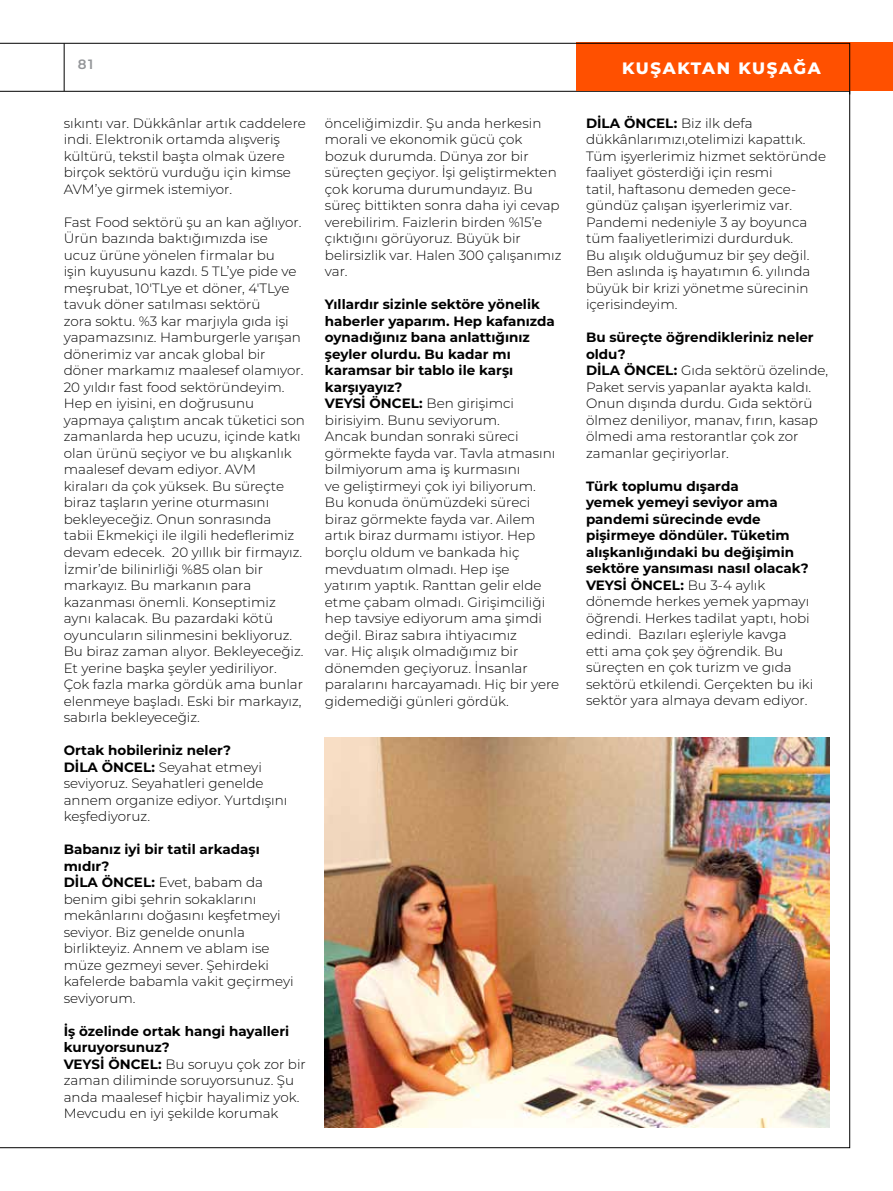
<style>
.page{position:relative;width:893px;height:1191px;background:#fff}
.page>*{position:absolute;margin:0;border:0;box-sizing:border-box;transform-origin:0 0}
.t1{font:800 16.5px "Montserrat";letter-spacing:.1em;color:#fff}
.t2{font:300 13.5px/16.5px "Montserrat";color:#000}
.t3{font:700 13.5px/16.5px "Montserrat";color:#000}
.t4{font:600 13.5px "Montserrat";color:#939598}
.s1{font-weight:700}
</style>
<div class="page">
<div style="left:576px;top:43px;width:317px;height:48px;background:#ff5000"></div>
<svg style="left:0;top:43px;width:850px;height:52px"></svg>
<img style="left:325px;top:738px;width:504px;height:389px">
<p class="t4" style="left:78px;top:55px;width:17px">81</p>
<p class="t2" style="left:64px;top:114px;width:244px">sıkıntı var. Dükkânlar artık caddelere indi. Elektronik ortamda alışveriş kültürü, tekstil başta olmak üzere birçok sektörü vurduğu için kimse AVM’ye girmek istemiyor.</p>
<p class="t2" style="left:64px;top:213px;width:242px">Fast Food sektörü şu an kan ağlıyor.<br>Ürün bazında baktığımızda ise<br>ucuz ürüne yönelen firmalar bu<br>işin kuyusunu kazdı. 5 TL’ye pide ve meşrubat, 10'TLye et döner, 4'TLye tavuk döner satılması sektörü<br>zora soktu. %3 kar marjıyla gıda işi yapamazsınız. Hamburgerle yarışan dönerimiz var ancak global bir döner markamız maalesef olamıyor.<br>20 yıldır fast food sektöründeyim.<br>Hep en iyisini, en doğrusunu yapmaya çalıştım ancak tüketici son zamanlarda hep ucuzu, içinde katkı olan ürünü seçiyor ve bu alışkanlık maalesef devam ediyor. AVM<br>kiraları da çok yüksek. Bu süreçte biraz taşların yerine oturmasını bekleyeceğiz. Onun sonrasında<br>tabii Ekmekiçi ile ilgili hedeflerimiz devam edecek. 20 yıllık bir firmayız.<br>İzmir’de bilinirliği %85 olan bir markayız. Bu markanın para kazanması önemli. Konseptimiz aynı kalacak. Bu pazardaki kötü oyuncuların silinmesini bekliyoruz.<br>Bu biraz zaman alıyor. Bekleyeceğiz.<br>Et yerine başka şeyler yediriliyor.<br>Çok fazla marka gördük ama bunlar elenmeye başladı. Eski bir markayız, sabırla bekleyeceğiz.</p>
<p class="t2" style="left:64px;top:741px;width:225px"><span class="s1">Ortak hobileriniz neler?<br>DİLA ÖNCEL:</span> Seyahat etmeyi seviyoruz. Seyahatleri genelde annem organize ediyor. Yurtdışını keşfediyoruz.</p>
<p class="t2" style="left:64px;top:840px;width:231px"><span class="s1">Babanız iyi bir tatil arkadaşı mıdır?<br>DİLA ÖNCEL:</span> Evet, babam da benim gibi şehrin sokaklarını mekânlarını doğasını keşfetmeyi seviyor. Biz genelde onunla birlikteyiz. Annem ve ablam ise müze gezmeyi sever. Şehirdeki kafelerde babamla vakit geçirmeyi seviyorum.</p>
<p class="t3" style="left:64px;top:1021px;width:227px">İş özelinde ortak hangi hayalleri kuruyorsunuz?<br>VEY</p>
<p class="t2" style="left:64px;top:1055px;width:244px;text-indent:28px"><span class="s1">Sİ ÖNCEL:</span> Bu soruyu çok zor bir zaman diliminde soruyorsunuz. Şu anda maalesef hiçbir hayalimiz yok.<br>Mevcudu en iyi şekilde korumak</p>
<p class="t2" style="left:325px;top:114px;width:238px">önceliğimizdir. Şu anda herkesin morali ve ekonomik gücü çok bozuk durumda. Dünya zor bir süreçten geçiyor. İşi geliştirmekten çok koruma durumundayız. Bu süreç bittikten sonra daha iyi cevap verebilirim. Faizlerin birden %15’e çıktığını görüyoruz. Büyük bir belirsizlik var. Halen 300 çalışanımız var.</p>
<p class="t3" style="left:325px;top:296px;width:231px">Yıllardır sizinle sektöre yönelik haberler yaparım. Hep kafanızda oynadığınız bana anlattığınız şeyler olurdu. Bu kadar mı karamsar bir tablo ile karşı karşıyayız?<br>VEY</p>
<p class="t2" style="left:325px;top:395px;width:236px;text-indent:28px"><span class="s1">Sİ ÖNCEL:</span> Ben girişimci birisiyim. Bunu seviyorum.<br>Ancak bundan sonraki süreci görmekte fayda var. Tavla atmasını bilmiyorum ama iş kurmasını<br>ve geliştirmeyi çok iyi biliyorum.<br>Bu konuda önümüzdeki süreci biraz görmekte fayda var. Ailem artık biraz durmamı istiyor. Hep borçlu oldum ve bankada hiç mevduatım olmadı. Hep işe yatırım yaptık. Ranttan gelir elde etme çabam olmadı. Girişimciliği hep tavsiye ediyorum ama şimdi değil. Biraz sabıra ihtiyacımız<br>var. Hiç alışık olmadığımız bir dönemden geçiyoruz. İnsanlar paralarını harcayamadı. Hiç bir yere gidemediği günleri gördük.</p>
<p class="t1" style="left:622px;top:56px;width:200px">KUŞAKTAN KUŞAĞA</p>
<p class="t2" style="left:586px;top:114px;width:241px"><span class="s1">DİLA ÖNCEL:</span> Biz ilk defa dükkânlarımızı,otelimizi kapattık.<br>Tüm işyerlerimiz hizmet sektöründe faaliyet gösterdiği için resmi<br>tatil, haftasonu demeden gece&shy;gündüz çalışan işyerlerimiz var.<br>Pandemi nedeniyle 3 ay boyunca tüm faaliyetlerimizi durdurduk.<br>Bu alışık olduğumuz bir şey değil.<br>Ben aslında iş hayatımın 6. yılında büyük bir krizi yönetme sürecinin içerisindeyim.</p>
<p class="t2" style="left:586px;top:329px;width:244px"><span class="s1">Bu süreçte öğrendikleriniz neler oldu?<br>DİLA ÖNCEL:</span> Gıda sektörü özelinde,<br>Paket servis yapanlar ayakta kaldı.<br>Onun dışında durdu. Gıda sektörü ölmez deniliyor, manav, fırın, kasap ölmedi ama restorantlar çok zor zamanlar geçiriyorlar.</p>
<p class="t3" style="left:586px;top:477px;width:224px">Türk toplumu dışarda<br>yemek yemeyi seviyor ama pandemi sürecinde evde pişirmeye döndüler. Tüketim alışkanlığındaki bu değişimin sektöre yansıması nasıl olacak?<br>VEY</p>
<p class="t2" style="left:586px;top:576px;width:229px;text-indent:28px"><span class="s1">Sİ ÖNCEL:</span> Bu 3-4 aylık dönemde herkes yemek yapmayı öğrendi. Herkes tadilat yaptı, hobi edindi. Bazıları eşleriyle kavga<br>etti ama çok şey öğrendik. Bu süreçten en çok turizm ve gıda sektörü etkilendi. Gerçekten bu iki sektör yara almaya devam ediyor.</p>
</div>
